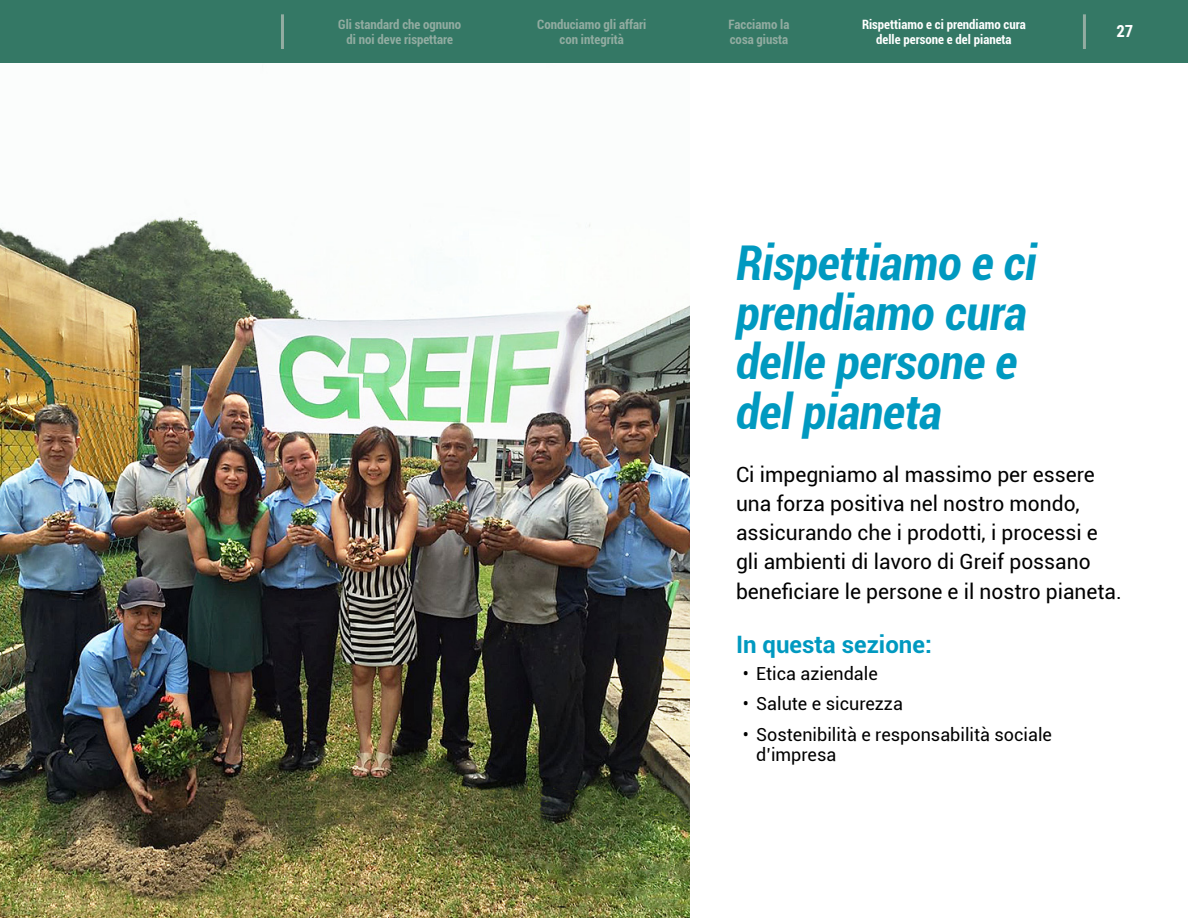
<style>
.page{position:relative;width:1188px;height:918px;background:#fff}
.page>*{position:absolute;margin:0;border:0;box-sizing:border-box;transform-origin:0 0}
.t1{font:italic 700 condensed 48px/49.5px "Roboto";letter-spacing:-.005em;color:#0099c0}
.t2{font:700 24px "Roboto";color:#0099c0}
.t3{font:21px/29.2px "Roboto";color:#000}
.t4{font:18px/20.2px "Roboto";color:#000}
.t5{font:700 16.65px "Roboto Condensed";color:#fff}
.t6{font:700 condensed 12.9px/14.2px "Roboto";color:#92aca1;text-align:center}
.t7{font:700 condensed 12.9px/14.2px "Roboto";color:#fff;text-align:center}
</style>
<div class="page">
<div style="left:0;top:0;width:1188px;height:63px;background:#347865"></div>
<hr style="left:1083px;top:14px;width:3px;height:35px;background:#92aca1">
<hr style="left:281px;top:14px;width:3px;height:35px;background:#92aca1">
<img style="left:0;top:216px;width:689px;height:702px">
<p class="t6" style="left:338px;top:17px;width:125px">Gli standard che ognuno di noi deve rispettare</p>
<p class="t6" style="left:537px;top:17px;width:111px">Conduciamo gli affari con integrità</p>
<p class="t6" style="left:729px;top:17px;width:62px;text-align:left">Facciamo la cosa giusta</p>
<p class="t7" style="left:862px;top:17px;width:165px">Rispettiamo e ci prendiamo cura delle persone e del pianeta</p>
<p class="t5" style="left:1116px;top:19px;width:18px">27</p>
<h1 class="t1" style="left:736px;top:236px;width:302px">Rispettiamo e ci prendiamo cura delle persone e del pianeta</h1>
<p class="t3" style="left:736px;top:459px;width:387px">Ci impegniamo al massimo per essere una forza positiva nel nostro mondo, assicurando che i prodotti, i processi e gli ambienti di lavoro di Greif possano beneficiare le persone e il nostro pianeta.</p>
<p class="t2" style="left:736px;top:627px;width:197px">In questa sezione:</p>
<p class="t4" style="left:743px;top:662px;width:137px">• Etica aziendale</p>
<p class="t4" style="left:743px;top:693px;width:162px">• Salute e sicurezza</p>
<p class="t4" style="left:756px;top:723px;width:297px;text-indent:-14px">• Sostenibilità e responsabilità sociale d’impresa</p>
</div>
